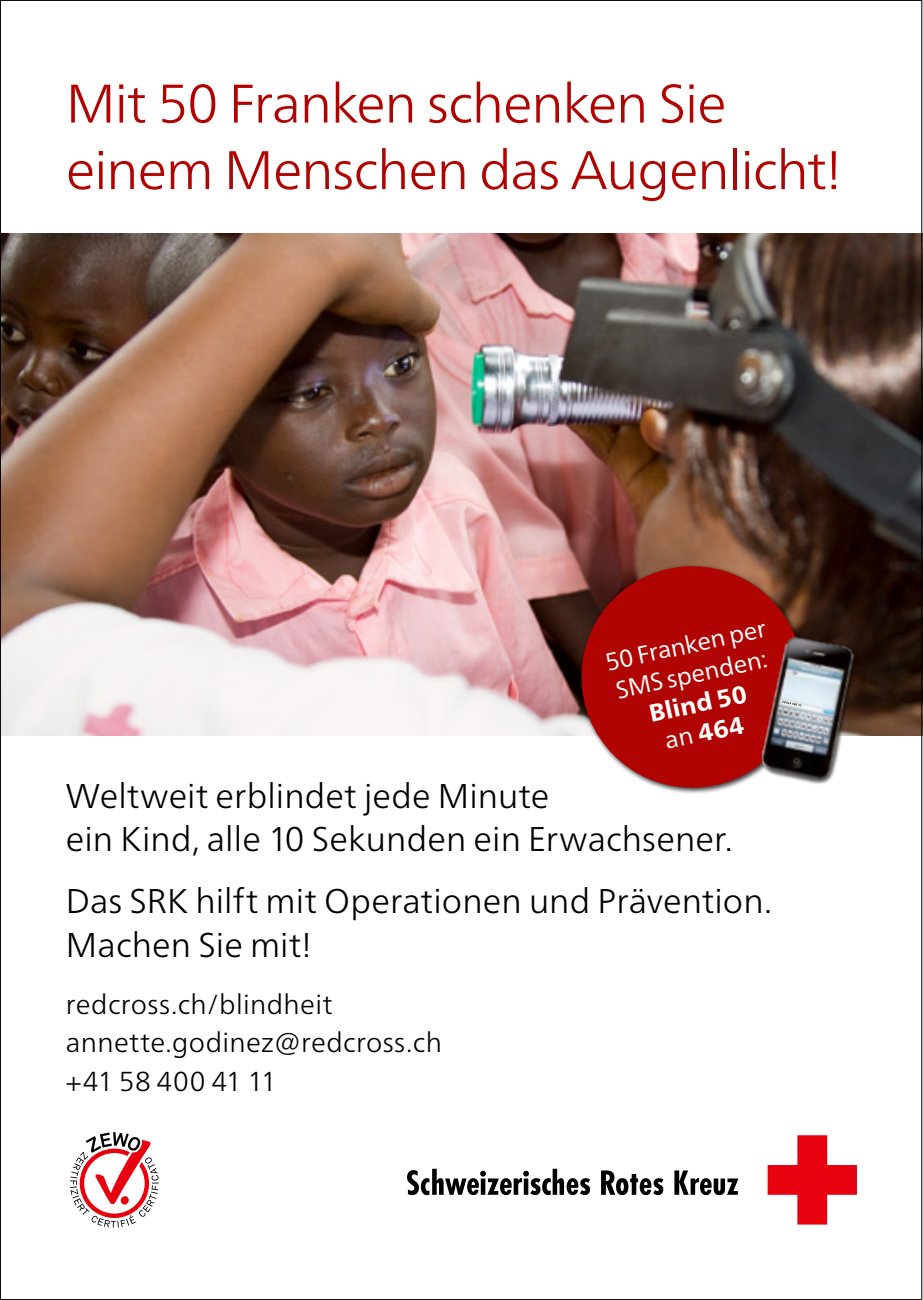
<style>
.page{position:relative;width:923px;height:1300px;background:#fff}
.page>*{position:absolute;margin:0;border:0;box-sizing:border-box;transform-origin:0 0}
.t1{font:300 54.25px/66.5px "Frutiger Neue LTW1 G";letter-spacing:-.02em;color:#b00402}
.GT{font:300 34.3px "Frutiger Neue LTW1 G";letter-spacing:.005em;color:#000}
.GT-2{font:300 27.3px "Frutiger Neue LTW1 G";letter-spacing:.015em;color:#000}
.GT-3{font:300 27.3px "Frutiger Neue LTW1 G";letter-spacing:-.015em;color:#000}
.GT_10_pt{font:24.5px/29.8px "Frutiger Neue LTW1 G";color:#fff;text-align:center}
.s1{font-weight:800}
</style>
<div class="page">
<svg style="left:407px;top:1168px;width:183px;height:27px"></svg>
<svg style="left:601px;top:1170px;width:62px;height:25px"></svg>
<svg style="left:674px;top:1170px;width:64px;height:25px"></svg>
<svg style="left:767px;top:1135px;width:90px;height:89px"></svg>
<img style="left:2px;top:234px;width:921px;height:501px">
<svg style="left:70px;top:1132px;width:89px;height:95px"></svg>
<svg style="left:576px;top:561px;width:232px;height:231px;background:#a7221e"></svg>
<img style="left:738px;top:624px;width:139px;height:168px">
<svg style="left:782px;top:701px;width:19px;height:5px"></svg>
<p class="t1" style="left:66px;top:70px;width:777px">Mit 50 Franken schenken Sie einem Menschen das Augenlicht!</p>
<p class="GT_10_pt" style="left:602px;top:647px;width:165px;rotate:-12deg">50 Franken per<br>SMS spenden:<br><span class="s1">Blind 50<br></span>an <span class="s1">464</span></p>
<p class="GT" style="left:66px;top:775px;width:485px">Weltweit erblindet jede Minute</p>
<p class="GT" style="left:66px;top:818px;width:668px">ein Kind, alle 10 Sekunden ein Erwachsener.</p>
<p class="GT" style="left:66px;top:880px;width:708px">Das SRK hilft mit Operationen und Prävention.</p>
<p class="GT" style="left:66px;top:924px;width:247px">Machen Sie mit!</p>
<p class="GT-2" style="left:66px;top:988px;width:268px">redcross.ch/blindheit</p>
<p class="GT-2" style="left:66px;top:1026px;width:378px">annette.godinez@redcross.ch</p>
<p class="GT-3" style="left:66px;top:1065px;width:212px">+41 58 400 41 11</p>
</div>
